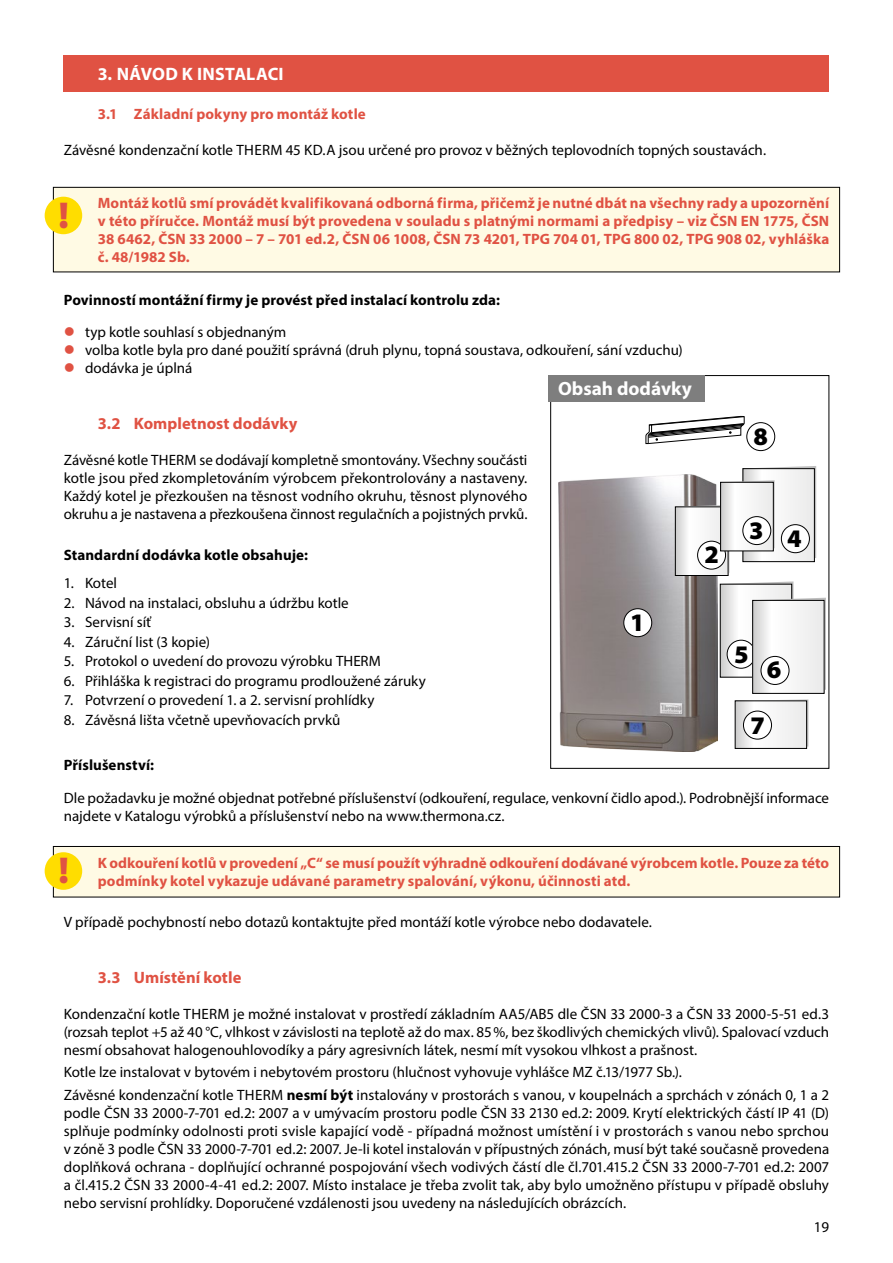
<style>
.page{position:relative;width:893px;height:1263px;background:#fff}
.page>*{position:absolute;margin:0;border:0;box-sizing:border-box;transform-origin:0 0}
.t1{font:900 37.5px "Myriad Pro";color:#e05243}
.t2{font:900 25.35px "Myriad Pro";color:#000}
.t3{font:900 25.2px "Myriad Pro";color:#000}
.t4{font:700 19.2px "Myriad Pro";color:#fff}
.t5{font:700 18px "Myriad Pro";letter-spacing:.015em;color:#fff}
.t6{font:700 16.5px "Myriad Pro";color:#e05243}
.t7{font:15px/18px "Myriad Pro";color:#000;text-align:justify}
.t8{font:700 15px/18px "Myriad Pro";letter-spacing:.005em;color:#e05243;text-align:justify}
.t9{font:700 15px "Myriad Pro";letter-spacing:.005em;color:#000}
.s1{color:#e05243}
.s2{font-size:25.35px}
.s3{font-weight:700}
</style>
<div class="page">
<div style="left:53px;top:187px;width:787px;height:85px;background:#fffae4"></div>
<div style="left:53px;top:187px;width:787px;height:85px;border:1px solid #000"></div>
<div style="left:64px;top:55px;width:765px;height:36px;background:#e05243"></div>
<div style="left:45px;top:197px;width:37px;height:37px;background:#fd0;border-radius:50%"></div>
<div style="left:53px;top:846px;width:787px;height:51px;background:#fffae4"></div>
<div style="left:53px;top:846px;width:787px;height:51px;border:1px solid #000"></div>
<div style="left:45px;top:852px;width:37px;height:38px;background:#fd0;border-radius:50%"></div>
<div style="left:550px;top:375px;width:279px;height:394px;border:1px solid #000"></div>
<img style="left:558px;top:475px;width:159px;height:277px">
<div style="left:549px;top:375px;width:156px;height:27px;background:#7e7e7e"></div>
<div style="left:624px;top:609px;width:28px;height:28px;background:#fff;border-radius:50%"></div>
<div style="left:624px;top:608px;width:28px;height:29px;border:1px solid #000;border-radius:50%"></div>
<div style="left:747px;top:422px;width:28px;height:29px;border:1px solid #000;border-radius:50%"></div>
<div style="left:675px;top:507px;width:53px;height:69px;border:1px solid #000"></div>
<svg style="left:677px;top:466px;width:139px;height:107px"></svg>
<svg style="left:722px;top:484px;width:49px;height:65px"></svg>
<div style="left:720px;top:482px;width:53px;height:69px;border:1px solid #000"></div>
<div style="left:743px;top:517px;width:28px;height:28px;background:#fff;border-radius:50%"></div>
<div style="left:743px;top:516px;width:28px;height:29px;border:1px solid #000;border-radius:50%"></div>
<div style="left:781px;top:525px;width:28px;height:28px;background:#fff;border-radius:50%"></div>
<div style="left:781px;top:524px;width:29px;height:29px;border:1px solid #000;border-radius:50%"></div>
<svg style="left:645px;top:416px;width:100px;height:28px"></svg>
<div style="left:720px;top:584px;width:72px;height:93px;border:1px solid #000"></div>
<svg style="left:723px;top:581px;width:103px;height:109px"></svg>
<svg style="left:754px;top:602px;width:68px;height:90px"></svg>
<div style="left:752px;top:600px;width:72px;height:94px;border:1px solid #000"></div>
<div style="left:761px;top:656px;width:28px;height:28px;background:#fff;border-radius:50%"></div>
<div style="left:761px;top:656px;width:28px;height:29px;border:1px solid #000;border-radius:50%"></div>
<svg style="left:738px;top:699px;width:70px;height:47px"></svg>
<svg style="left:737px;top:703px;width:68px;height:43px"></svg>
<div style="left:743px;top:711px;width:28px;height:28px;background:#fff;border-radius:50%"></div>
<div style="left:743px;top:711px;width:29px;height:28px;border:1px solid #000;border-radius:50%"></div>
<p class="t5" style="left:98px;top:62px;width:187px">3. NÁVOD K INSTALACI</p>
<p class="t8" style="left:98px;top:104px;width:270px">3.1 Základní pokyny pro montáž kotle</p>
<p class="t7" style="left:64px;top:140px;width:704px">Závěsné kondenzační kotle THERM 45 KD.A jsou určené pro provoz v běžných teplovodních topných soustavách.</p>
<h1 class="t1" style="left:58px;top:190px;width:12px">!</h1>
<p class="t8" style="left:98px;top:194px;width:733px">Montáž kotlů smí provádět kvalifikovaná odborná firma, přičemž je nutné dbát na všechny rady a upozornění v této příručce. Montáž musí být provedena v souladu s platnými normami a předpisy – viz ČSN EN 1775, ČSN 38 6462, ČSN 33 2000 – 7 – 701 ed.2, ČSN 06 1008, ČSN 73 4201, TPG 704 01, TPG 800 02, TPG 908 02, vyhláška č. 48/1982 Sb.</p>
<p class="t9" style="left:64px;top:290px;width:438px">Povinností montážní firmy je provést před instalací kontrolu zda:</p>
<p class="t7" style="left:64px;top:323px;width:224px"><span class="s1">●</span> typ kotle souhlasí s objednaným</p>
<p class="t7" style="left:64px;top:341px;width:620px"><span class="s1">●</span> volba kotle byla pro dané použití správná (druh plynu, topná soustava, odkouření, sání vzduchu)</p>
<p class="t7" style="left:64px;top:359px;width:130px"><span class="s1">●</span> dodávka je úplná</p>
<p class="t6" style="left:98px;top:413px;width:201px">3.2 Kompletnost dodávky</p>
<p class="t7" style="left:64px;top:451px;width:465px">Závěsné kotle THERM se dodávají kompletně smontovány. Všechny součásti kotle jsou před zkompletováním výrobcem překontrolovány a nastaveny.<br>Každý kotel je přezkoušen na těsnost vodního okruhu, těsnost plynového okruhu a je nastavena a přezkoušena činnost regulačních a pojistných prvků.</p>
<p class="t9" style="left:64px;top:545px;width:246px">Standardní dodávka kotle obsahuje:</p>
<p class="t7" style="left:64px;top:574px;width:55px">1. Kotel</p>
<p class="t7" style="left:64px;top:593px;width:287px">2. Návod na instalaci, obsluhu a údržbu kotle</p>
<p class="t7" style="left:64px;top:613px;width:89px">3. Servisní síť</p>
<p class="t7" style="left:64px;top:632px;width:148px">4. Záruční list (3 kopie)</p>
<p class="t7" style="left:64px;top:652px;width:319px">5. Protokol o uvedení do provozu výrobku THERM</p>
<p class="t7" style="left:64px;top:671px;width:364px">6. Přihláška k registraci do programu prodloužené záruky</p>
<p class="t7" style="left:64px;top:691px;width:312px">7. Potvrzení o provedení 1. a 2. servisní prohlídky</p>
<p class="t7" style="left:64px;top:710px;width:278px">8. Závěsná lišta včetně upevňovacích prvků</p>
<p class="t4" style="left:558px;top:376px;width:135px">Obsah dodávky</p>
<h3 class="t3" style="left:754px;top:419px;width:16px">8</h3>
<h3 class="t3" style="left:630px;top:605px;width:16px">1</h3>
<h3 class="t3" style="left:705px;top:537px;width:16px">2</h3>
<h3 class="t3" style="left:749px;top:513px;width:54px">3 <span class="s2">4</span></h3>
<h2 class="t2" style="left:734px;top:637px;width:16px">5</h2>
<h2 class="t2" style="left:767px;top:653px;width:16px">6</h2>
<h2 class="t2" style="left:751px;top:708px;width:16px">7</h2>
<p class="t9" style="left:64px;top:755px;width:92px">Příslušenství:</p>
<p class="t7" style="left:64px;top:788px;width:767px">Dle požadavku je možné objednat potřebné příslušenství (odkouření, regulace, venkovní čidlo apod.). Podrobnější informace najdete v Katalogu výrobků a příslušenství nebo na www.thermona.cz.</p>
<h1 class="t1" style="left:58px;top:846px;width:12px">!</h1>
<p class="t8" style="left:98px;top:854px;width:733px">K odkouření kotlů v provedení „C“ se musí použít výhradně odkouření dodávané výrobcem kotle. Pouze za této podmínky kotel vykazuje udávané parametry spalování, výkonu, účinnosti atd.</p>
<p class="t7" style="left:64px;top:913px;width:590px">V případě pochybností nebo dotazů kontaktujte před montáží kotle výrobce nebo dodavatele.</p>
<p class="t6" style="left:98px;top:967px;width:145px">3.3 Umístění kotle</p>
<p class="t7" style="left:64px;top:1005px;width:767px">Kondenzační kotle THERM je možné instalovat v prostředí základním AA5/AB5 dle ČSN 33 2000-3 a ČSN 33 2000-5-51 ed.3 (rozsah teplot +5 až 40 °C, vlhkost v závislosti na teplotě až do max. 85%, bez škodlivých chemických vlivů). Spalovací vzduch nesmí obsahovat halogenouhlovodíky a páry agresivních látek, nesmí mít vysokou vlhkost a prašnost.</p>
<p class="t7" style="left:64px;top:1061px;width:767px;line-height:22.2px">Kotle lze instalovat v bytovém i nebytovém prostoru (hlučnost vyhovuje vyhlášce MZ č.13/1977 Sb.).<br>Závěsné kondenzační kotle THERM <span class="s3">nesmí být</span> instalovány v prostorách s vanou, v koupelnách a sprchách v zónách 0, 1 a 2</p>
<p class="t7" style="left:64px;top:1103px;width:767px">podle ČSN 33 2000-7-701 ed.2: 2007 a v umývacím prostoru podle ČSN 33 2130 ed.2: 2009. Krytí elektrických částí IP 41 (D) splňuje podmínky odolnosti proti svisle kapající vodě - případná možnost umístění i v prostorách s vanou nebo sprchou v zóně 3 podle ČSN 33 2000-7-701 ed.2: 2007. Je-li kotel instalován v přípustných zónách, musí být také současně provedena doplňková ochrana - doplňující ochranné pospojování všech vodivých částí dle čl.701.415.2 ČSN 33 2000-7-701 ed.2: 2007 a čl.415.2 ČSN 33 2000-4-41 ed.2: 2007. Místo instalace je třeba zvolit tak, aby bylo umožněno přístupu v případě obsluhy nebo servisní prohlídky. Doporučené vzdálenosti jsou uvedeny na následujících obrázcích.</p>
<p class="t7" style="left:814px;top:1217px;width:17px">19</p>
</div>
